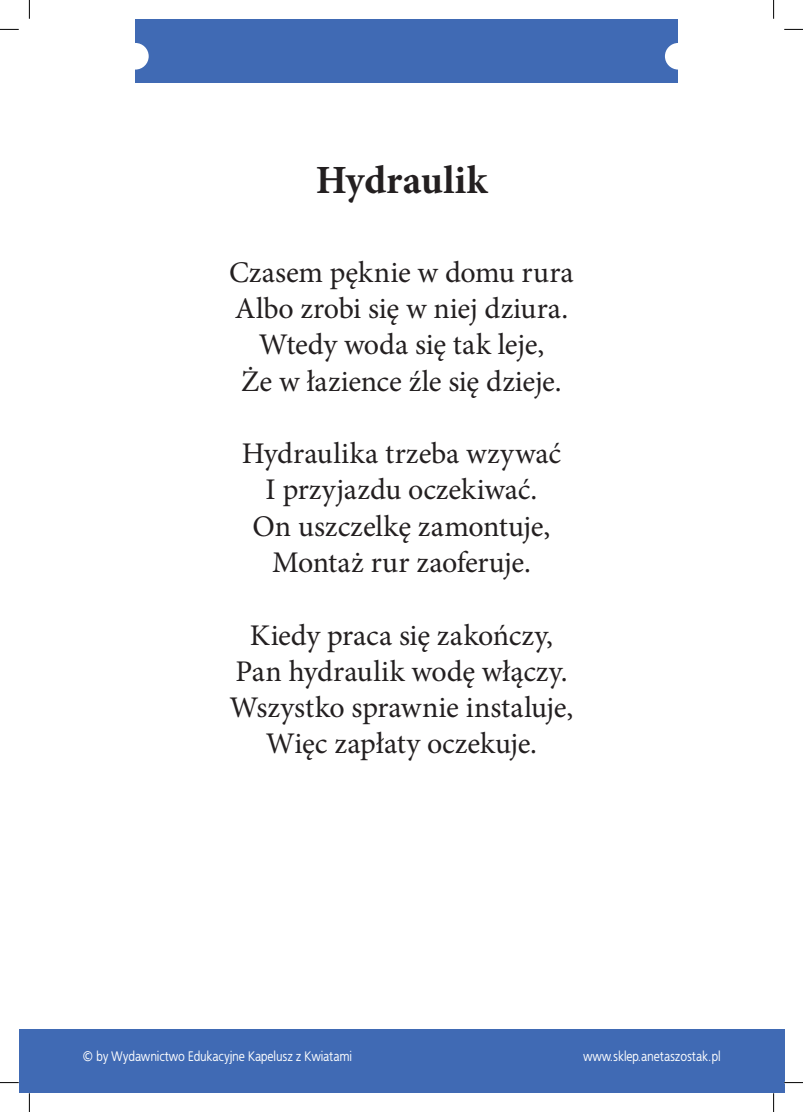
<style>
.page{position:relative;width:803px;height:1112px;background:#fff}
.page>*{position:absolute;margin:0;border:0;box-sizing:border-box;transform-origin:0 0}
.tytul{font:700 40px "Minion Pro";color:#231f20}
.wiersz{font:30px "Minion Pro";letter-spacing:-.005em;color:#231f20}
.t1{font:13.75px "Bureau TTEFN";color:#fff}
</style>
<div class="page">
<div style="left:135px;top:19px;width:543px;height:64px;background:#406ab4"></div>
<div style="left:19px;top:1029px;width:765px;height:63px;background:#406ab4"></div>
<div style="left:122px;top:43px;width:27px;height:27px;background:#fff;border-radius:50%"></div>
<div style="left:665px;top:43px;width:26px;height:27px;background:#fff;border-radius:50%"></div>
<svg style="left:0;top:29px;width:19px;height:1px"></svg>
<svg style="left:784px;top:29px;width:19px;height:1px"></svg>
<svg style="left:0;top:1082px;width:19px;height:1px"></svg>
<svg style="left:784px;top:1081px;width:19px;height:2px"></svg>
<svg style="left:29px;top:0;width:1px;height:19px"></svg>
<svg style="left:29px;top:1092px;width:1px;height:19px"></svg>
<svg style="left:773px;top:0;width:1px;height:19px"></svg>
<svg style="left:773px;top:1092px;width:1px;height:19px"></svg>
<p class="tytul" style="left:316px;top:152px;width:173px">Hydraulik</p>
<p class="wiersz" style="left:229px;top:252px;width:346px">Czasem pęknie w domu rura</p>
<p class="wiersz" style="left:235px;top:288px;width:335px">Albo zrobi się w niej dziura.</p>
<p class="wiersz" style="left:259px;top:324px;width:287px">Wtedy woda się tak leje,</p>
<p class="wiersz" style="left:241px;top:361px;width:322px">Że w łazience źle się dzieje.</p>
<p class="wiersz" style="left:242px;top:433px;width:321px">Hydraulika trzeba wzywać</p>
<p class="wiersz" style="left:266px;top:469px;width:273px">I przyjazdu oczekiwać.</p>
<p class="wiersz" style="left:253px;top:506px;width:299px">On uszczelkę zamontuje,</p>
<p class="wiersz" style="left:272px;top:542px;width:260px">Montaż rur zaoferuje.</p>
<p class="wiersz" style="left:250px;top:614px;width:304px">Kiedy praca się zakończy,</p>
<p class="wiersz" style="left:235px;top:651px;width:334px">Pan hydraulik wodę włączy.</p>
<p class="wiersz" style="left:230px;top:687px;width:345px">Wszystko sprawnie instaluje,</p>
<p class="wiersz" style="left:266px;top:723px;width:273px">Więc zapłaty oczekuje.</p>
<p class="t1" style="left:83px;top:1046px;width:271px">© by Wydawnictwo Edukacyjne Kapelusz z Kwiatami</p>
<p class="t1" style="left:583px;top:1046px;width:139px">www.sklep.anetaszostak.pl</p>
</div>
